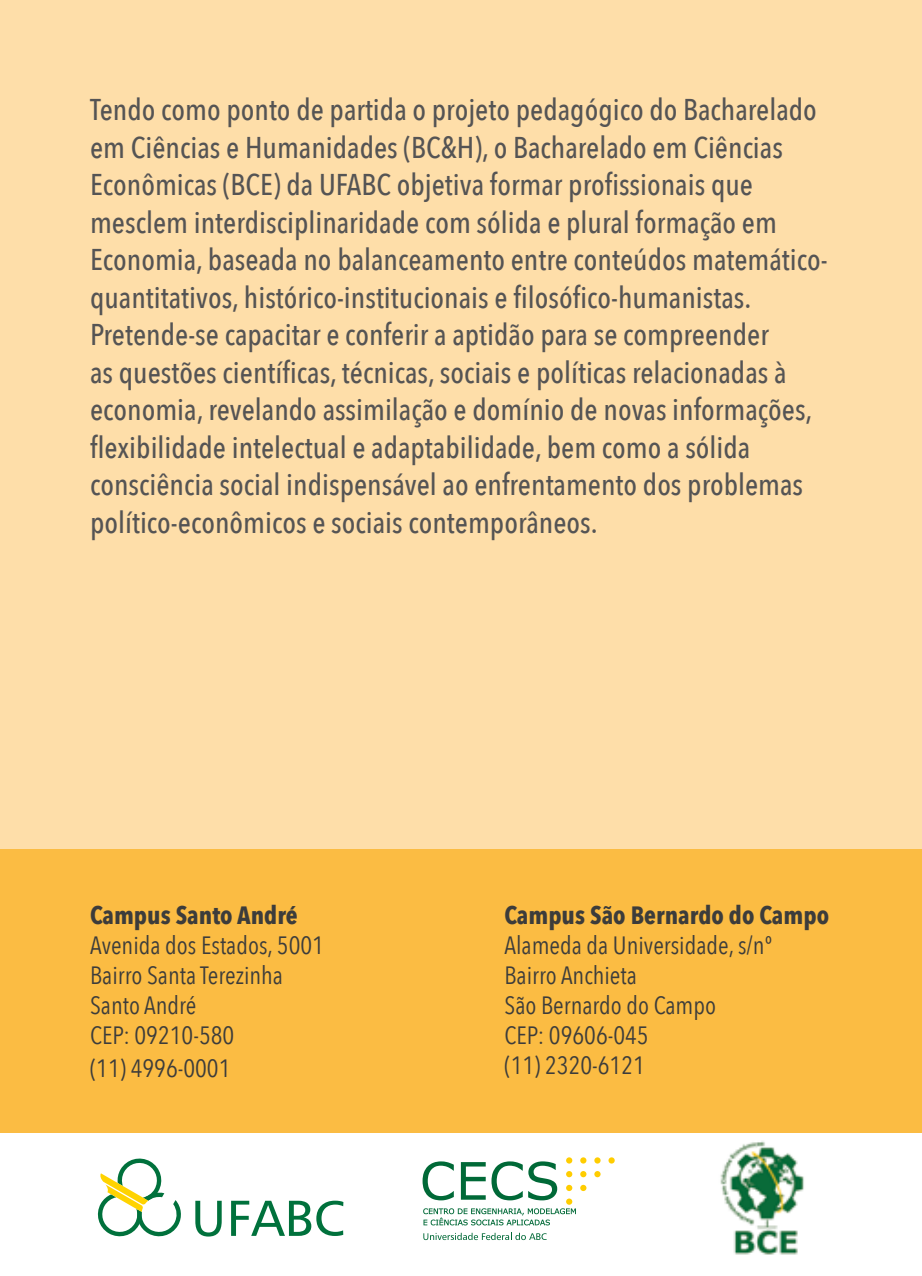
<style>
.page{position:relative;width:922px;height:1276px;background:#fff}
.page>*{position:absolute;margin:0;border:0;box-sizing:border-box;transform-origin:0 0}
.t1{font:51.75px "Verdana";color:#006937}
.t2{font:500 30px/37.5px "Avenir Next Condensed";color:#555454}
.t3{font:25px/30px "Avenir Next Condensed";color:#3c3c3b}
.t4{font:700 25px "Avenir Next Condensed";color:#3c3c3b}
</style>
<div class="page">
<div style="left:0;top:0;width:921px;height:1004px;background:#fedea9"></div>
<div style="left:0;top:849px;width:921px;height:283px;background:#fbbc43"></div>
<svg style="left:566px;top:1157px;width:6px;height:6px"></svg>
<svg style="left:566px;top:1171px;width:6px;height:6px"></svg>
<div style="left:566px;top:1184px;width:6px;height:7px;background:#ffcd00;border-radius:50%"></div>
<svg style="left:423px;top:1198px;width:152px;height:27px"></svg>
<div style="left:580px;top:1184px;width:6px;height:7px;background:#ffcd00;border-radius:50%"></div>
<svg style="left:580px;top:1171px;width:6px;height:6px"></svg>
<svg style="left:594px;top:1171px;width:6px;height:6px"></svg>
<svg style="left:580px;top:1157px;width:6px;height:6px"></svg>
<svg style="left:594px;top:1157px;width:6px;height:6px"></svg>
<svg style="left:608px;top:1157px;width:6px;height:6px"></svg>
<svg style="left:423px;top:1232px;width:123px;height:8px"></svg>
<svg style="left:195px;top:1200px;width:27px;height:36px"></svg>
<svg style="left:231px;top:1200px;width:112px;height:36px"></svg>
<svg style="left:97px;top:1158px;width:84px;height:79px"></svg>
<img style="left:720px;top:1141px;width:84px;height:114px">
<p class="t2" style="left:90px;top:91px;width:739px">Tendo como ponto de partida o projeto pedagógico do Bacharelado em Ciências e Humanidades (BC&amp;H), o Bacharelado em Ciências Econômicas (BCE) da UFABC objetiva formar profissionais que mesclem interdisciplinaridade com sólida e plural formação em Economia, baseada no balanceamento entre conteúdos matemático&shy;quantitativos, histórico-institucionais e filosófico-humanistas.<br>Pretende-se capacitar e conferir a aptidão para se compreender<br>as questões científicas, técnicas, sociais e políticas relacionadas à economia, revelando assimilação e domínio de novas informações, flexibilidade intelectual e adaptabilidade, bem como a sólida consciência social indispensável ao enfrentamento dos problemas político-econômicos e sociais contemporâneos.</p>
<p class="t4" style="left:90px;top:900px;width:209px">Campus Santo André</p>
<p class="t3" style="left:90px;top:929px;width:235px">Avenida dos Estados, 5001<br>Bairro Santa Terezinha<br>Santo André<br>CEP: 09210-580</p>
<p class="t3" style="left:90px;top:1051px;width:142px">(11) 4996-0001</p>
<p class="t4" style="left:504px;top:900px;width:326px">Campus São Bernardo do Campo</p>
<p class="t3" style="left:504px;top:929px;width:269px">Alameda da Universidade, s/nº<br>Bairro Anchieta<br>São Bernardo do Campo<br>CEP: 09606-045<br>(11) 2320-6121</p>
<h1 class="t1" style="left:419px;top:1148px;width:142px">CECS</h1>
</div>
